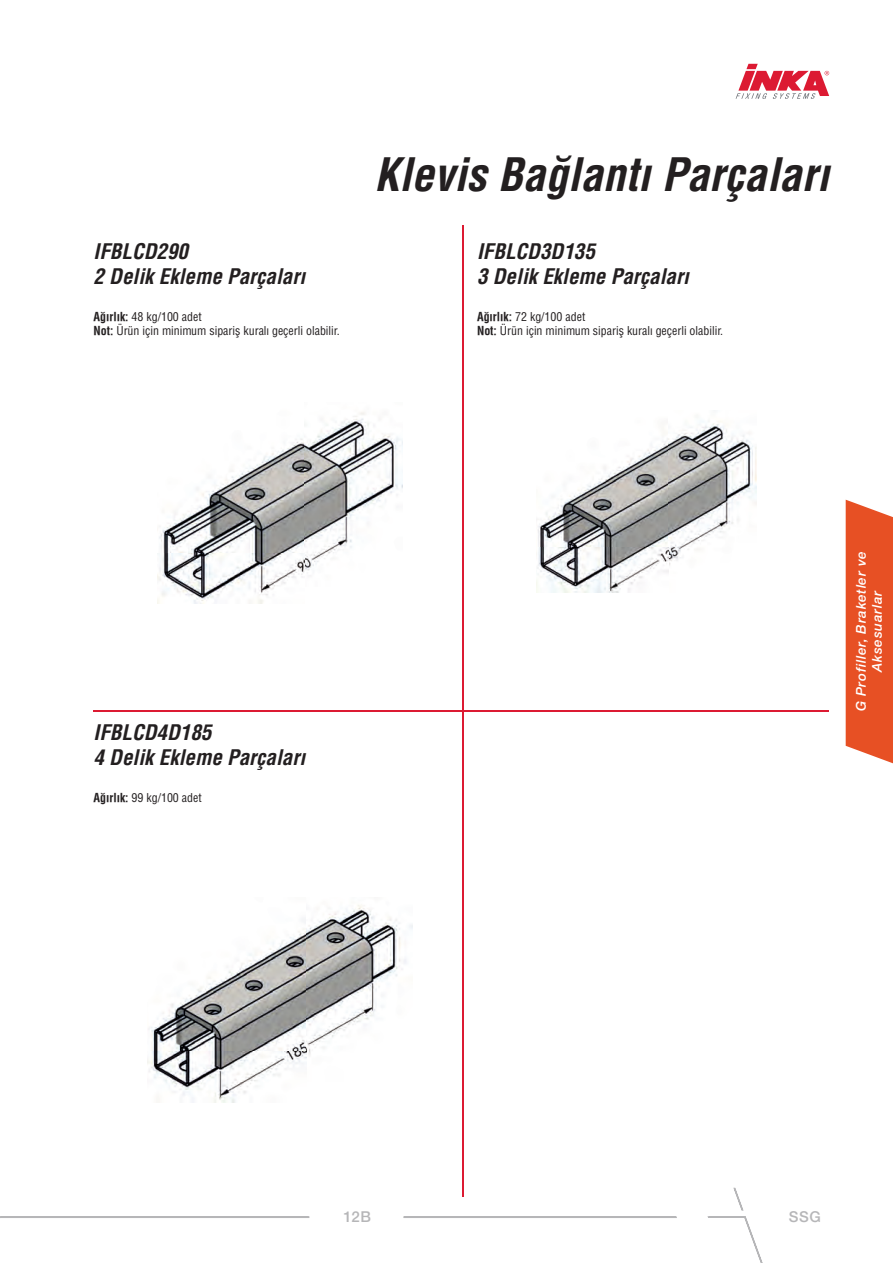
<style>
.page{position:relative;width:893px;height:1263px;background:#fff}
.page>*{position:absolute;margin:0;border:0;box-sizing:border-box;transform-origin:0 0}
.t1{font:45px "Helvetica Cond Bold Ita Tr";color:#231f20}
.t2{font:21px/25.2px "Helvetica Cond Bold Ita Tr";color:#231f20}
.t3{font:500 15px "Helvetica Neue LT Std";letter-spacing:.045em;color:#b6b6b8}
.t4{font:italic 500 13.5px/16.2px "Helvetica Neue LT Std";letter-spacing:.055em;color:#fff;text-align:center}
.t5{font:11.85px/14.2px "Helvetica Cond Normal Tr";color:#231f20}
.s1{font-family:"Helvetica";font-weight:700;font-stretch:condensed}
</style>
<div class="page">
<svg style="left:736px;top:64px;width:93px;height:35px"></svg>
<svg style="left:707px;top:1187px;width:56px;height:76px"></svg>
<div style="left:403px;top:1216px;width:274px;height:2px;border:2px solid #b6b6b8"></div>
<div style="left:0;top:1216px;width:309px;height:2px;border:2px solid #b6b6b8"></div>
<hr style="left:463px;top:225px;width:1px;height:972px;background:#dc1a32">
<hr style="left:94px;top:710px;width:735px;height:1px;background:#dc1a32">
<img style="left:158px;top:412px;width:244px;height:192px">
<img style="left:536px;top:421px;width:220px;height:172px">
<img style="left:147px;top:905px;width:266px;height:197px">
<div style="left:846px;top:500px;width:47px;height:263px;background:#e75024"></div>
<h2 class="t2" style="left:94px;top:239px;width:213px">IFBLCD290<br>2 Delik Ekleme Parçaları</h2>
<p class="t5" style="left:94px;top:309px;width:248px"><span class="s1">Ağırlık:</span> 48 kg/100 adet<br><span class="s1">Not:</span> Ürün için minimum sipariş kuralı geçerli olabilir.</p>
<h1 class="t1" style="left:374px;top:147px;width:457px">Klevis Bağlantı Parçaları</h1>
<h2 class="t2" style="left:477px;top:239px;width:213px">IFBLCD3D135<br>3 Delik Ekleme Parçaları</h2>
<p class="t5" style="left:477px;top:309px;width:248px"><span class="s1">Ağırlık:</span> 72 kg/100 adet<br><span class="s1">Not:</span> Ürün için minimum sipariş kuralı geçerli olabilir.</p>
<h2 class="t2" style="left:94px;top:719px;width:213px">IFBLCD4D185<br>4 Delik Ekleme Parçaları</h2>
<p class="t5" style="left:94px;top:790px;width:110px"><span class="s1">Ağırlık:</span> 99 kg/100 adet</p>
<p class="t4" style="left:853px;top:711px;width:161px;rotate:-90deg">G Profiller, Braketler ve<br>Aksesuarlar</p>
<p class="t3" style="left:343px;top:1208px;width:29px">12B</p>
<p class="t3" style="left:789px;top:1208px;width:34px">SSG</p>
</div>
